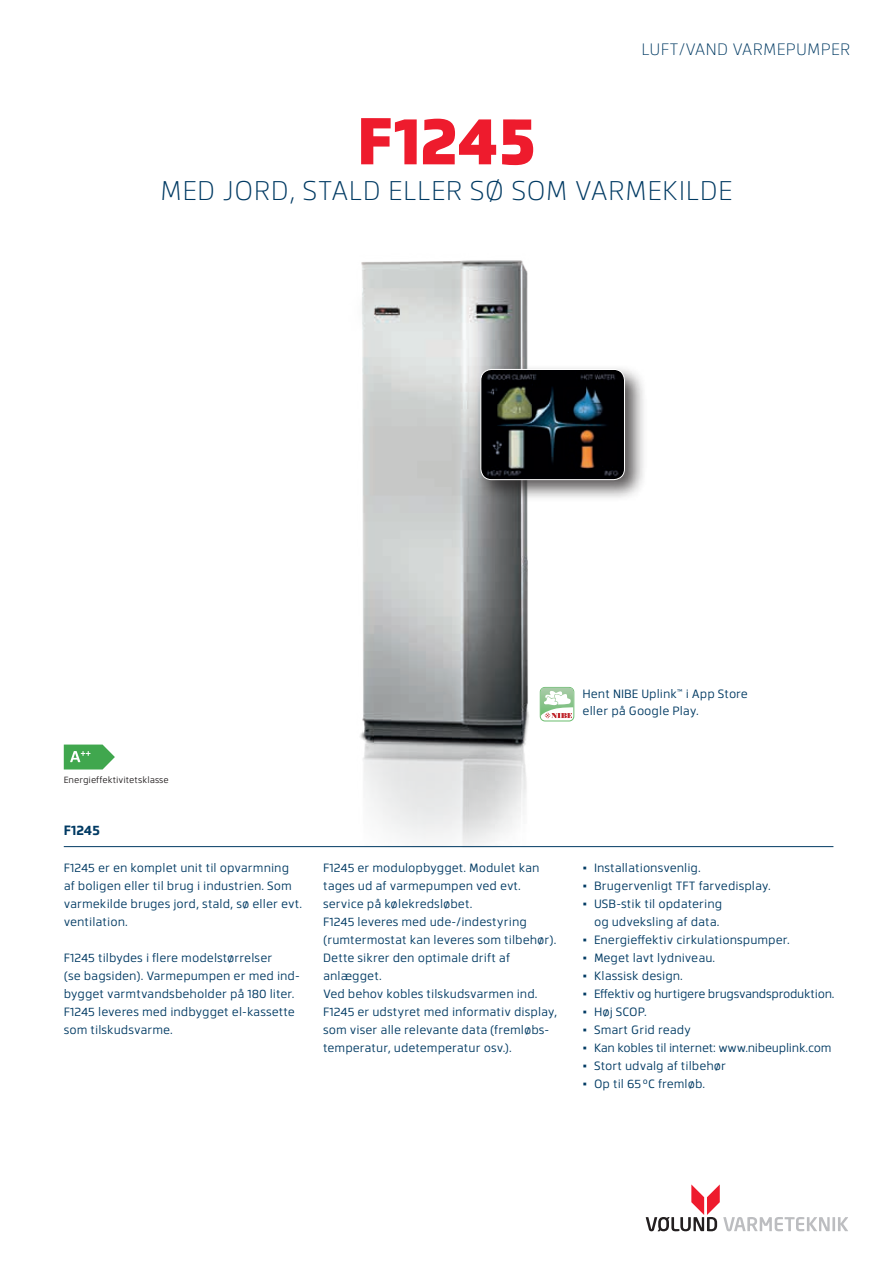
<style>
.page{position:relative;width:893px;height:1263px;background:#fff}
.page>*{position:absolute;margin:0;border:0;box-sizing:border-box;transform-origin:0 0}
.t1{font:800 66px "Facto";color:#ee1b2d}
.t2{font:300 27px "Facto";letter-spacing:.01em;color:#003a63}
.t3{font:300 16.5px "Facto";letter-spacing:.01em;color:#003a63}
.t4{font:700 13.5px "Facto";color:#003a63}
.t5{font:12px/18px "Facto";color:#003a63}
.t6{font:12px "Facto";letter-spacing:-.025em;color:#003a63}
.t7{font:12px "Facto";letter-spacing:-.02em;color:#003a63}
.t8{font:9px "Facto";color:#231f20}
</style>
<div class="page">
<img style="left:360px;top:260px;width:215px;height:586px">
<div style="left:475px;top:363px;width:172px;height:140px;background:#231f20;opacity:.75"></div>
<img style="left:481px;top:370px;width:143px;height:110px">
<div style="left:480px;top:369px;width:145px;height:111px;border:1px solid #fff;border-radius:11px"></div>
<svg style="left:838px;top:1217px;width:10px;height:14px"></svg>
<hr style="left:832px;top:1217px;width:3px;height:14px;background:#bcbdc0">
<svg style="left:646px;top:1184px;width:184px;height:47px"></svg>
<hr style="left:64px;top:846px;width:769px;height:1px;background:#003a63">
<svg style="left:64px;top:744px;width:51px;height:25px"></svg>
<div style="left:540px;top:687px;width:34px;height:34px;background:#fff;border-radius:5px"></div>
<div style="left:540px;top:687px;width:34px;height:34px;border:1px solid #6abc6e;border-radius:5px"></div>
<svg style="left:540px;top:687px;width:33px;height:31px"></svg>
<h3 class="t3" style="left:641px;top:37px;width:210px">LUFT/VAND VARMEPUMPER</h3>
<h1 class="t1" style="left:357px;top:91px;width:180px">F1245</h1>
<h2 class="t2" style="left:160px;top:172px;width:574px">MED JORD, STALD ELLER SØ SOM VARMEKILDE</h2>
<p class="t5" style="left:583px;top:685px;width:167px;line-height:16.5px">Hent NIBE Uplink<sup>™</sup> i App Store eller på Google Play.</p>
<p class="t8" style="left:64px;top:773px;width:107px">Energieffektivitetsklasse</p>
<p class="t4" style="left:64px;top:820px;width:38px">F1245</p>
<p class="t5" style="left:64px;top:858px;width:240px">F1245 er en komplet unit til opvarmning af boligen eller til brug i industrien. Som varmekilde bruges jord, stald, sø eller evt. ventilation.</p>
<p class="t5" style="left:64px;top:948px;width:238px">F1245 tilbydes i flere modelstørrelser<br>(se bagsiden). Varmepumpen er med ind&shy;bygget varmtvandsbeholder på 180 liter.<br>F1245 leveres med indbygget el-kassette som tilskudsvarme.</p>
<p class="t5" style="left:323px;top:858px;width:236px">F1245 er modulopbygget. Modulet kan tages ud af varmepumpen ved evt. service på kølekredsløbet.<br>F1245 leveres med ude-/indestyring (rumtermostat kan leveres som tilbehør).<br>Dette sikrer den optimale drift af anlægget.<br>Ved behov kobles tilskudsvarmen ind.<br>F1245 er udstyret med informativ display, som viser alle relevante data (fremløbs&shy;temperatur, udetemperatur osv.).</p>
<p class="t5" style="left:583px;top:858px;width:120px">• Installationsvenlig.</p>
<p class="t5" style="left:583px;top:876px;width:190px">• Brugervenligt TFT farvedisplay.</p>
<p class="t5" style="left:583px;top:894px;width:141px;text-align:right">• USB-stik til opdatering og udveksling af data.</p>
<p class="t5" style="left:583px;top:930px;width:209px">• Energieffektiv cirkulationspumper.</p>
<p class="t5" style="left:583px;top:948px;width:134px">• Meget lavt lydniveau.</p>
<p class="t5" style="left:583px;top:966px;width:102px">• Klassisk design.</p>
<p class="t6" style="left:583px;top:985px;width:253px">• Effektiv og hurtigere brugsvandsproduktion.</p>
<p class="t5" style="left:583px;top:1002px;width:66px">• Høj SCOP.</p>
<p class="t5" style="left:583px;top:1020px;width:110px">• Smart Grid ready</p>
<p class="t7" style="left:583px;top:1039px;width:251px">• Kan kobles til internet: www.nibeuplink.com</p>
<p class="t5" style="left:583px;top:1056px;width:145px">• Stort udvalg af tilbehør</p>
<p class="t5" style="left:583px;top:1074px;width:124px">• Op til 65 ºC fremløb.</p>
</div>
